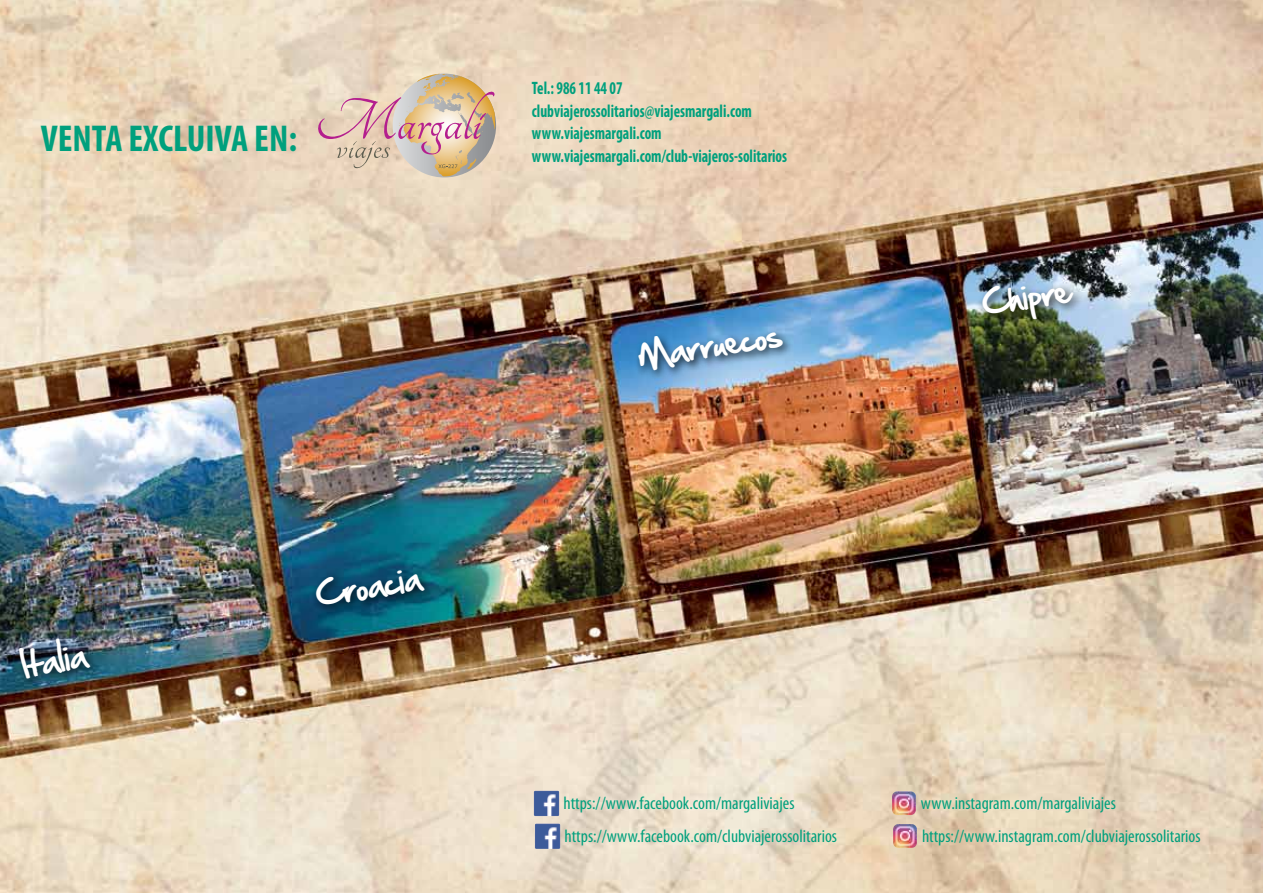
<style>
.page{position:relative;width:1263px;height:893px;background:#fff}
.page>*{position:absolute;margin:0;border:0;box-sizing:border-box;transform-origin:0 0}
.t1{font:700 condensed 37.5px "Myriad Pro";color:#00a07d}
.t2{font:30px "Hand Of Sean";color:#fff}
.t3{font:700 condensed 18px/22.5px "Myriad Pro";color:#00a07d;scale:.85 1}
.t4{font:condensed 17.85px/32.8px "Myriad Pro";color:#00a07d}
</style>
<div class="page">
<img style="left:0;top:0;width:1263px;height:893px">
<svg style="left:393px;top:74px;width:103px;height:103px"></svg>
<svg style="left:417px;top:74px;width:45px;height:8px"></svg>
<svg style="left:315px;top:90px;width:180px;height:79px;background:#dabead"></svg>
<img style="left:534px;top:791px;width:25px;height:25px">
<img style="left:535px;top:823px;width:25px;height:26px">
<img style="left:892px;top:791px;width:18px;height:24px">
<img style="left:893px;top:824px;width:18px;height:23px">
<div style="left:14px;top:633px;width:86px;height:55px;background:#000;opacity:.75"></div>
<div style="left:977px;top:281px;width:107px;height:49px;background:#000;opacity:.75"></div>
<div style="left:311px;top:565px;width:124px;height:49px;background:#000;opacity:.75"></div>
<div style="left:633px;top:327px;width:160px;height:53px;background:#000;opacity:.75"></div>
<h1 class="t1" style="left:41px;top:115px;width:258px">VENTA EXCLUIVA EN:</h1>
<h2 class="t2" style="left:17px;top:638px;width:67px;rotate:-9deg">Italia</h2>
<h2 class="t2" style="left:312px;top:568px;width:107px;rotate:-9deg">Croacia</h2>
<p class="t3" style="left:532px;top:77px;width:302px">Tel.: 986 11 44 07 clubviajerossolitarios@viajesmargali.com www.viajesmargali.com www.viajesmargali.com/club-viajeros-solitarios</p>
<h2 class="t2" style="left:634px;top:330px;width:146px;rotate:-9deg">Marruecos</h2>
<h2 class="t2" style="left:978px;top:277px;width:90px;rotate:-9deg">Chipre</h2>
<p class="t4" style="left:563px;top:787px;width:275px">https://www.facebook.com/margaliviajes https://www.facebook.com/clubviajerossolitarios</p>
<p class="t4" style="left:921px;top:786px;width:281px">www.instagram.com/margaliviajes https://www.instagram.com/clubviajerossolitarios</p>
</div>
